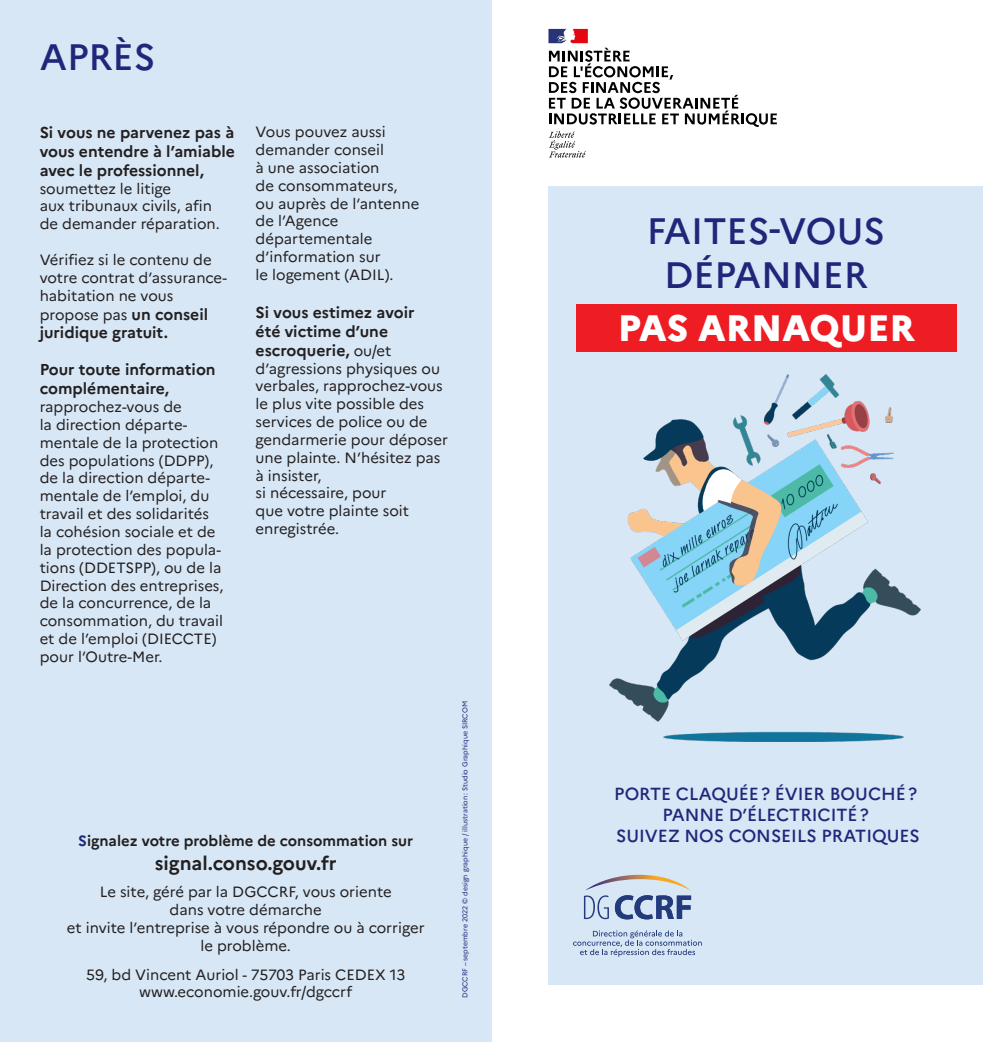
<style>
.page{position:relative;width:983px;height:1042px;background:#fff}
.page>*{position:absolute;margin:0;border:0;box-sizing:border-box;transform-origin:0 0}
.t1{font:500 36.75px/44.1px "Marianne";color:#20277b;text-align:center}
.t2{font:800 36.75px "Marianne";color:#fff}
.t3{font:700 19.25px "Marianne";color:#231f20}
.t4{font:500 17.5px "Marianne";color:#20277b}
.courant_2cols{font:700 15.75px/18.9px "Marianne";color:#231f20}
.courant_2cols-2{font:14.88px/17.8px "Marianne";color:#231f20}
.t5{font:700 14.88px "Marianne";color:#231f20}
.t6{font:7px "Marianne";color:#20277b}
.s1{font-weight:700;font-size:15.75px}
.s2{font-weight:400;font-size:14.88px}
.s3{color:#20277b}
</style>
<div class="page">
<div style="left:0;top:0;width:491px;height:1042px;background:#d7e7f5"></div>
<div style="left:548px;top:186px;width:434px;height:798px;background:#d7e7f5"></div>
<svg style="left:548px;top:29px;width:228px;height:129px"></svg>
<div style="left:576px;top:305px;width:380px;height:47px;background:#ee1d23"></div>
<img style="left:609px;top:375px;width:311px;height:366px">
<svg style="left:583px;top:875px;width:108px;height:44px"></svg>
<svg style="left:573px;top:930px;width:128px;height:27px"></svg>
<p class="t1" style="left:40px;top:35px;width:117px">APRÈS</p>
<p class="courant_2cols" style="left:40px;top:123px;width:197px;text-align:justify">Si vous ne parvenez pas à vous entendre à l’amiable avec le professionnel,</p>
<p class="courant_2cols-2" style="left:40px;top:179px;width:181px">soumettez le litige<br>aux tribunaux civils, afin de demander réparation.</p>
<p class="courant_2cols-2" style="left:40px;top:250px;width:189px">Vérifiez si le contenu de votre contrat d’assurance&shy;habitation ne vous propose pas <span class="s1">un conseil</span></p>
<p class="courant_2cols" style="left:40px;top:323px;width:130px">juridique gratuit.</p>
<p class="courant_2cols" style="left:40px;top:360px;width:177px">Pour toute information complémentaire,</p>
<p class="courant_2cols-2" style="left:40px;top:398px;width:185px">rapprochez-vous de<br>la direction départe&shy;mentale de la protection des populations (DDPP), de la direction départe&shy;mentale de l’emploi, du travail et des solidarités la cohésion sociale et de la protection des popula&shy;tions (DDETSPP), ou de la<br>Direction des entreprises, de la concurrence, de la consommation, du travail et de l’emploi (DIECCTE) pour l’Outre-Mer.</p>
<p class="courant_2cols-2" style="left:255px;top:123px;width:165px">Vous pouvez aussi demander conseil<br>à une association<br>de consommateurs, ou auprès de l’antenne de l’Agence départementale d’information sur<br>le logement (ADIL).</p>
<p class="courant_2cols" style="left:255px;top:303px;width:160px">Si vous estimez avoir été victime d’une escroquerie, <span class="s2">ou/et</span></p>
<p class="courant_2cols-2" style="left:255px;top:359px;width:194px">d’agressions physiques ou verbales, rapprochez-vous le plus vite possible des services de police ou de gendarmerie pour déposer une plainte. N’hésitez pas à insister,<br>si nécessaire, pour<br>que votre plainte soit enregistrée.</p>
<p class="t5" style="left:78px;top:832px;width:336px"><span class="s3">S</span>ignalez votre problème de consommation sur</p>
<p class="t3" style="left:155px;top:851px;width:183px">signal.conso.gouv.fr</p>
<p class="courant_2cols-2" style="left:100px;top:883px;width:293px;text-align:center">Le site, géré par la DGCCRF, vous oriente dans votre démarche</p>
<p class="courant_2cols-2" style="left:67px;top:919px;width:359px;text-align:center">et invite l’entreprise à vous répondre ou à corriger le problème.</p>
<p class="courant_2cols-2" style="left:86px;top:965px;width:321px">59, bd Vincent Auriol - 75703 Paris CEDEX 13</p>
<p class="courant_2cols-2" style="left:139px;top:983px;width:214px">www.economie.gouv.fr/dgccrf</p>
<p class="t6" style="left:460px;top:998px;width:298px;rotate:-90deg">DGCCRF – septembre 2022 © design graphique / illustration: Studio Graphique SIRCOM</p>
<p class="t1" style="left:646px;top:208px;width:239px">FAITES-VOUS<br>DÉPANNER</p>
<p class="t2" style="left:617px;top:305px;width:298px">PAS ARNAQUER</p>
<p class="t4" style="left:614px;top:783px;width:304px">PORTE CLAQUÉE? ÉVIER BOUCHÉ?</p>
<p class="t4" style="left:662px;top:804px;width:208px">PANNE D’ÉLECTRICITÉ?</p>
<p class="t4" style="left:616px;top:825px;width:305px">SUIVEZ NOS CONSEILS PRATIQUES</p>
</div>
